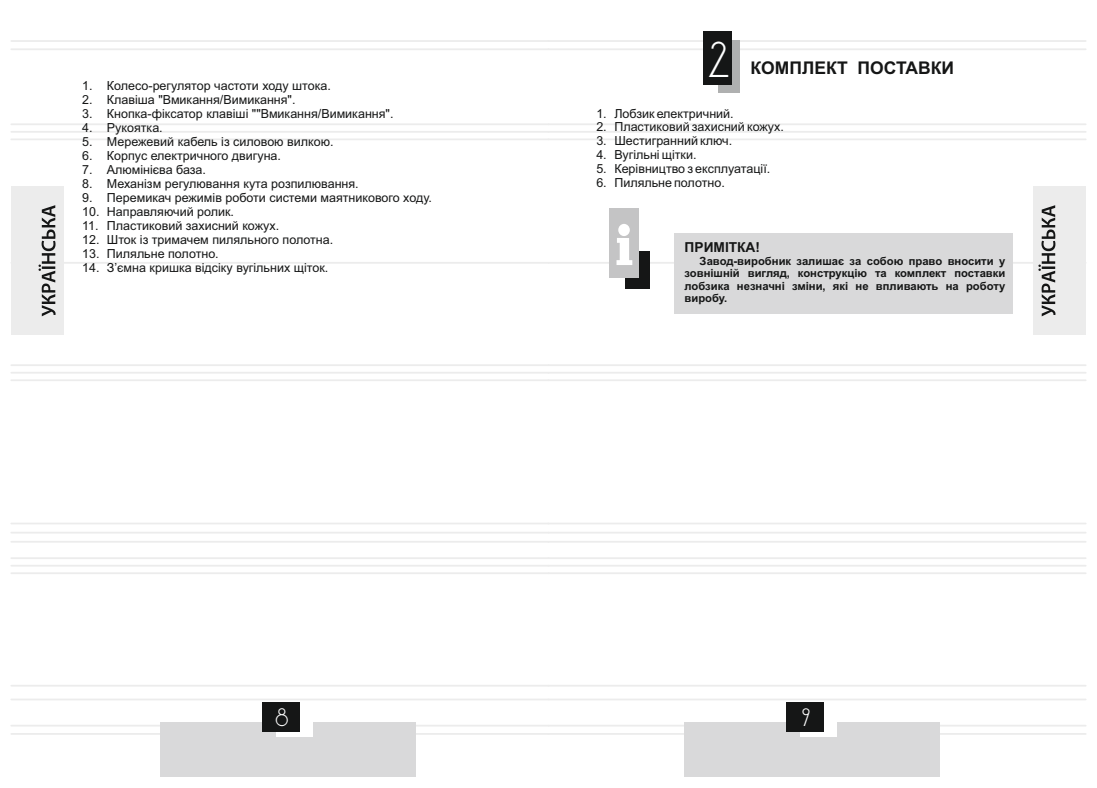
<style>
.page{position:relative;width:1097px;height:788px;background:#fff}
.page>*{position:absolute;margin:0;border:0;box-sizing:border-box;transform-origin:0 0}
.t1{font:43.75px "DS Standart Cyr";color:#fff}
.t2{font:21.88px "DS Standart Cyr";color:#fff}
.t3{font:700 17.5px "Arial";color:#151616}
.t4{font:700 13.75px "Arial";color:#151616}
.t5{font:12.5px "Arial";color:#151616}
.t6{font:700 11.25px/12.6px "Arial";color:#151616;text-align:justify}
</style>
<div class="page">
<hr style="left:548px;top:123px;width:537px;height:2px;background:#ececec">
<hr style="left:548px;top:138px;width:537px;height:2px;background:#ececec">
<hr style="left:548px;top:364px;width:537px;height:2px;background:#ececec">
<hr style="left:548px;top:379px;width:537px;height:2px;background:#ececec">
<hr style="left:548px;top:523px;width:537px;height:1px;background:#ececec">
<hr style="left:548px;top:541px;width:537px;height:2px;background:#ececec">
<hr style="left:548px;top:557px;width:537px;height:2px;background:#ececec">
<hr style="left:548px;top:572px;width:537px;height:2px;background:#ececec">
<hr style="left:548px;top:725px;width:537px;height:1px;background:#ececec">
<hr style="left:548px;top:733px;width:537px;height:2px;background:#ececec">
<hr style="left:548px;top:40px;width:537px;height:2px;background:#ececec">
<hr style="left:548px;top:48px;width:537px;height:2px;background:#ececec">
<hr style="left:548px;top:685px;width:537px;height:1px;background:#ececec">
<hr style="left:548px;top:698px;width:537px;height:2px;background:#ececec">
<hr style="left:548px;top:262px;width:537px;height:2px;background:#ececec">
<hr style="left:11px;top:123px;width:537px;height:2px;background:#ececec">
<hr style="left:11px;top:131px;width:1075px;height:2px;background:#ededed">
<hr style="left:11px;top:138px;width:537px;height:2px;background:#ececec">
<hr style="left:11px;top:364px;width:537px;height:2px;background:#ececec">
<hr style="left:11px;top:372px;width:1075px;height:2px;background:#ededed">
<hr style="left:11px;top:379px;width:537px;height:2px;background:#ececec">
<hr style="left:11px;top:523px;width:537px;height:1px;background:#ececec">
<hr style="left:11px;top:532px;width:1075px;height:2px;background:#eee">
<hr style="left:11px;top:541px;width:537px;height:2px;background:#ececec">
<hr style="left:11px;top:557px;width:537px;height:2px;background:#ececec">
<hr style="left:11px;top:565px;width:1075px;height:2px;background:#eee">
<hr style="left:11px;top:572px;width:537px;height:2px;background:#ececec">
<hr style="left:11px;top:725px;width:537px;height:1px;background:#ececec">
<hr style="left:11px;top:733px;width:537px;height:2px;background:#ececec">
<hr style="left:11px;top:40px;width:537px;height:2px;background:#ececec">
<hr style="left:11px;top:48px;width:537px;height:2px;background:#ececec">
<hr style="left:11px;top:685px;width:537px;height:1px;background:#ececec">
<hr style="left:11px;top:698px;width:537px;height:2px;background:#ececec">
<hr style="left:11px;top:262px;width:537px;height:2px;background:#ececec">
<div style="left:160px;top:722px;width:255px;height:55px;background:#d9d9da"></div>
<div style="left:276px;top:704px;width:37px;height:33px;background:#fff"></div>
<div style="left:262px;top:702px;width:38px;height:30px;background:#151616"></div>
<div style="left:11px;top:186px;width:52px;height:149px;background:#ececec"></div>
<svg style="left:39px;top:205px;width:17px;height:111px"></svg>
<div style="left:683px;top:722px;width:256px;height:55px;background:#d9d9da"></div>
<div style="left:800px;top:704px;width:36px;height:33px;background:#fff"></div>
<div style="left:786px;top:702px;width:37px;height:30px;background:#151616"></div>
<div style="left:1033px;top:186px;width:52px;height:149px;background:#ececec"></div>
<svg style="left:1038px;top:205px;width:17px;height:111px"></svg>
<div style="left:718px;top:40px;width:21px;height:53px;background:#afb0b0"></div>
<div style="left:703px;top:31px;width:29px;height:54px;background:#151616"></div>
<div style="left:625px;top:252px;width:24px;height:37px;background:#151616"></div>
<div style="left:609px;top:209px;width:29px;height:69px;background:#c4c4c5"></div>
<svg style="left:616px;top:224px;width:16px;height:41px"></svg>
<div style="left:673px;top:234px;width:339px;height:80px;background:#d9d9da"></div>
<p class="t5" style="left:82px;top:81px;width:250px">1. Колесо-регулятор частоти ходу штока.</p>
<p class="t5" style="left:82px;top:95px;width:215px">2. Клавіша "Вмикання/Вимикання".</p>
<p class="t5" style="left:82px;top:109px;width:313px">3. Кнопка-фіксатор клавіші ""Вмикання/Вимикання".</p>
<p class="t5" style="left:82px;top:123px;width:82px">4. Рукоятка.</p>
<p class="t5" style="left:82px;top:137px;width:253px">5. Мережевий кабель із силовою вилкою.</p>
<p class="t5" style="left:82px;top:151px;width:200px">6. Корпус електричного двигуна.</p>
<p class="t5" style="left:82px;top:165px;width:125px">7. Алюмінієва база.</p>
<p class="t5" style="left:82px;top:179px;width:278px">8. Механізм регулювання кута розпилювання.</p>
<p class="t5" style="left:82px;top:193px;width:351px">9. Перемикач режимів роботи системи маятникового ходу.</p>
<p class="t5" style="left:82px;top:206px;width:153px">10. Направляючий ролик.</p>
<p class="t5" style="left:82px;top:220px;width:198px">11. Пластиковий захисний кожух.</p>
<p class="t5" style="left:82px;top:234px;width:252px">12. Шток із тримачем пиляльного полотна.</p>
<p class="t5" style="left:82px;top:248px;width:138px">13. Пиляльне полотно.</p>
<p class="t5" style="left:82px;top:262px;width:247px">14. З’ємна кришка відсіку вугільних щіток.</p>
<h1 class="t1" style="left:708px;top:41px;width:22px">2</h1>
<h3 class="t3" style="left:750px;top:62px;width:205px">КОМПЛЕКТ ПОСТАВКИ</h3>
<p class="t5" style="left:596px;top:108px;width:139px">1. Лобзик електричний.</p>
<p class="t5" style="left:596px;top:122px;width:189px">2. Пластиковий захисний кожух.</p>
<p class="t5" style="left:596px;top:136px;width:137px">3. Шестигранний ключ.</p>
<p class="t5" style="left:596px;top:150px;width:102px">4. Вугільні щітки.</p>
<p class="t5" style="left:596px;top:164px;width:175px">5. Керівництво з експлуатації.</p>
<p class="t5" style="left:596px;top:178px;width:130px">6. Пиляльне полотно.</p>
<p class="t4" style="left:684px;top:242px;width:77px">ПРИМІТКА!</p>
<p class="t6" style="left:684px;top:255px;width:322px;text-indent:15px">Завод-виробник залишає за собою право вносити у зовнішній вигляд, конструкцію та комплект поставки лобзика незначні зміни, які не впливають на роботу виробу.</p>
<h2 class="t2" style="left:275px;top:708px;width:14px">8</h2>
<h2 class="t2" style="left:802px;top:708px;width:9px">9</h2>
</div>
